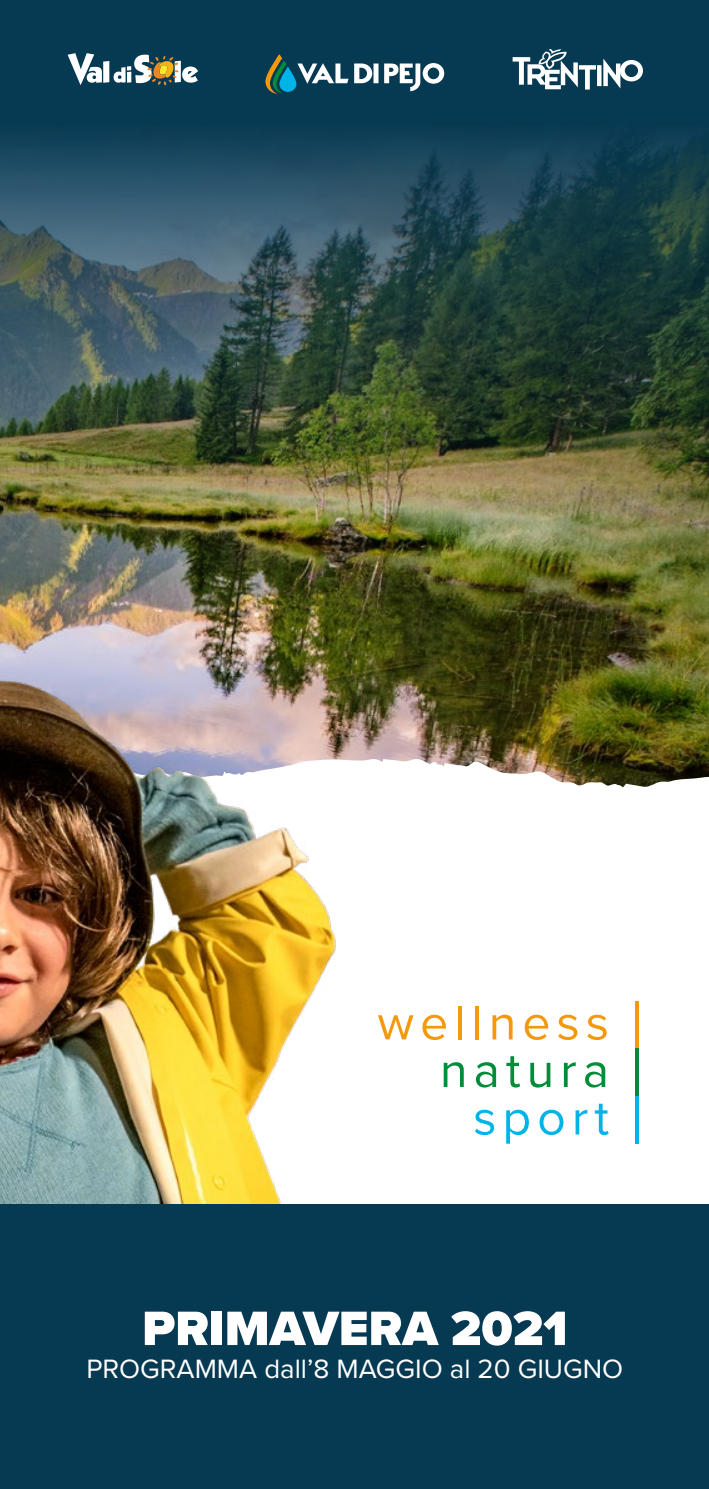
<style>
.page{position:relative;width:709px;height:1489px;background:#fff}
.page>*{position:absolute;margin:0;border:0;box-sizing:border-box;transform-origin:0 0}
.t1{font:900 50px "Proxima Nova";color:#fff}
.t2{font:50px "Proxima Nova";letter-spacing:.12em;color:#f4990b}
.t3{font:50px "Proxima Nova";letter-spacing:.12em;color:#008d3a}
.t4{font:50px "Proxima Nova";letter-spacing:.12em;color:#00b4ea}
.t5{font:27.5px "Proxima Nova";color:#fff}
</style>
<div class="page">
<img style="left:0;top:0;width:709px;height:779px">
<img style="left:0;top:611px;width:411px;height:592px">
<div style="left:0;top:1203px;width:709px;height:285px;background:#063952"></div>
<svg style="left:297px;top:63px;width:51px;height:21px"></svg>
<svg style="left:354px;top:63px;width:18px;height:20px"></svg>
<div style="left:373px;top:63px;width:5px;height:20px;background:#fff"></div>
<svg style="left:384px;top:63px;width:60px;height:28px"></svg>
<svg style="left:279px;top:67px;width:17px;height:25px"></svg>
<svg style="left:265px;top:54px;width:21px;height:40px"></svg>
<svg style="left:512px;top:49px;width:131px;height:41px"></svg>
<hr style="left:635px;top:1000px;width:4px;height:48px;background:#f4990b">
<hr style="left:635px;top:1048px;width:4px;height:48px;background:#008d3a">
<hr style="left:635px;top:1096px;width:4px;height:47px;background:#00b4ea">
<svg style="left:68px;top:53px;width:130px;height:32px"></svg>
<h1 class="t2" style="left:377px;top:985px;width:233px">wellness</h1>
<h1 class="t3" style="left:440px;top:1032px;width:170px">natura</h1>
<h1 class="t4" style="left:473px;top:1080px;width:137px">sport</h1>
<h1 class="t1" style="left:142px;top:1290px;width:427px">PRIMAVERA 2021</h1>
<p class="t5" style="left:86px;top:1348px;width:538px">PROGRAMMA dall’8 MAGGIO al 20 GIUGNO</p>
</div>
